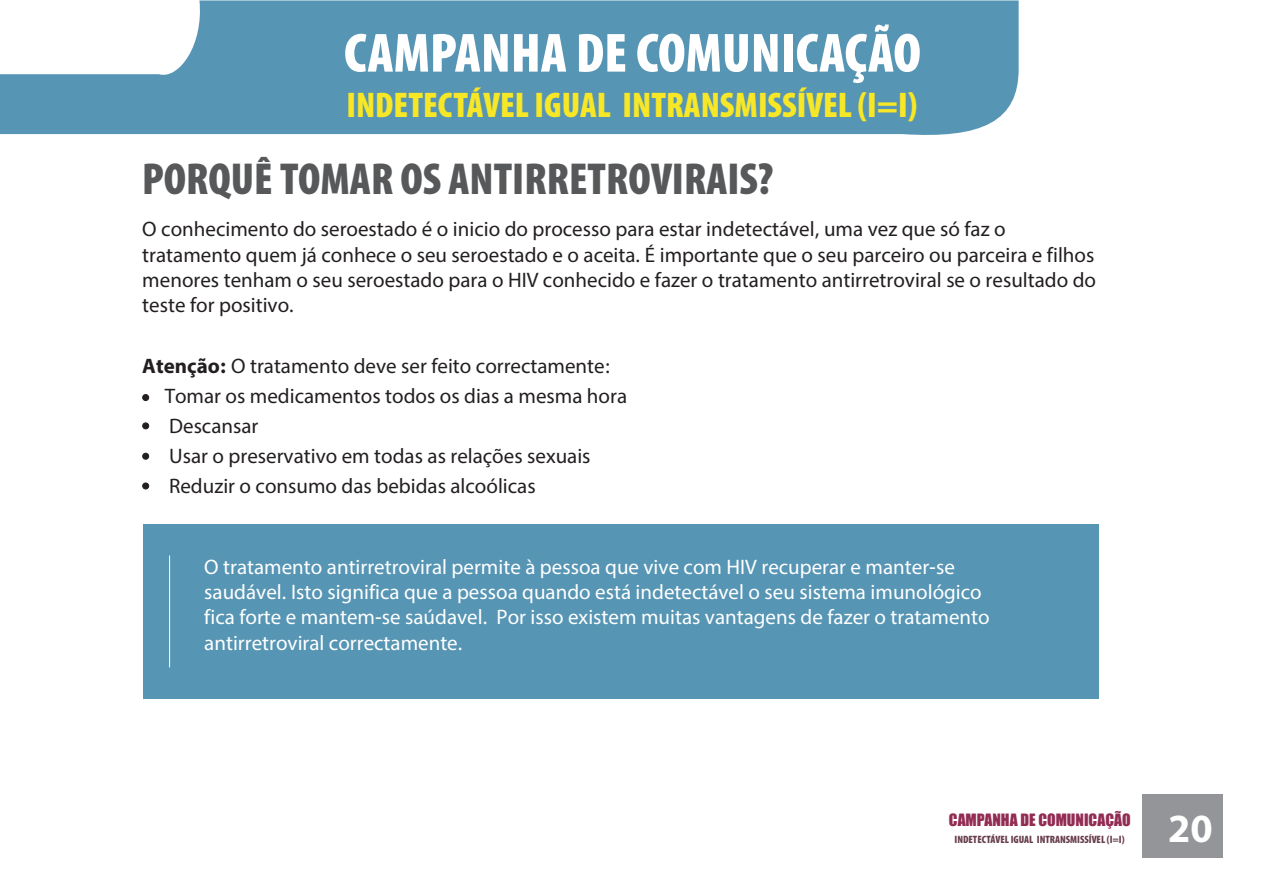
<style>
.page{position:relative;width:1263px;height:893px;background:#fff}
.page>*{position:absolute;margin:0;border:0;box-sizing:border-box;transform-origin:0 0}
.t1{font:700 55.65px "Myriad Pro";color:#fff}
.t2{font:700 45px "Myriad Pro";color:#57585a}
.t3{font:700 40.2px "Myriad Pro";color:#fff}
.t4{font:700 35.85px "Myriad Pro";color:#f7e726}
.t5{font:21px/29.8px "Myriad Hebrew";color:#231f20}
.t6{font:21px/25.3px "Myriad Hebrew";color:#fff}
.t7{font:15.75px "Impact";color:#922c52}
.t8{font:700 10.65px "Myriad Pro";color:#673d4b}
.s1{font-weight:700}
</style>
<div class="page">
<div style="left:143px;top:524px;width:956px;height:174px;background:#5695b4"></div>
<svg style="left:0;top:0;width:1019px;height:135px;background:#6aa1bd"></svg>
<div style="left:1142px;top:794px;width:81px;height:64px;background:#939598"></div>
<svg style="left:143px;top:395px;width:6px;height:6px"></svg>
<div style="left:142px;top:394px;width:7px;height:7px;border:1px solid #231f20;border-radius:50%"></div>
<svg style="left:143px;top:423px;width:6px;height:6px"></svg>
<div style="left:142px;top:422px;width:7px;height:7px;border:1px solid #231f20;border-radius:50%"></div>
<svg style="left:143px;top:453px;width:6px;height:6px"></svg>
<div style="left:142px;top:453px;width:7px;height:7px;border:1px solid #231f20;border-radius:50%"></div>
<svg style="left:143px;top:483px;width:6px;height:6px"></svg>
<div style="left:142px;top:483px;width:7px;height:6px;border:1px solid #231f20;border-radius:50%"></div>
<hr style="left:169px;top:555px;width:1px;height:112px;background:#fff">
<h1 class="t1" style="left:344px;top:24px;width:578px">CAMPANHA DE COMUNICAÇÃO</h1>
<h3 class="t4" style="left:346px;top:87px;width:572px">INDETECTÁVEL IGUAL INTRANSMISSÍVEL (I=I)</h3>
<h2 class="t2" style="left:142px;top:156px;width:633px">PORQUÊ TOMAR OS ANTIRRETROVIRAIS?</h2>
<p class="t5" style="left:142px;top:217px;width:955px;line-height:25.3px">O conhecimento do seroestado é o inicio do processo para estar indetectável, uma vez que só faz o tratamento quem já conhece o seu seroestado e o aceita. É importante que o seu parceiro ou parceira e filhos menores tenham o seu seroestado para o HIV conhecido e fazer o tratamento antirretroviral se o resultado do teste for positivo.</p>
<p class="t5" style="left:165px;top:352px;width:464px;text-indent:-22px"><span class="s1">Atenção:</span> O tratamento deve ser feito correctamente:<br>Tomar os medicamentos todos os dias a mesma hora Descansar<br>Usar o preservativo em todas as relações sexuais Reduzir o consumo das bebidas alcoólicas</p>
<p class="t6" style="left:204px;top:554px;width:787px">O tratamento antirretroviral permite à pessoa que vive com HIV recuperar e manter-se saudável. Isto significa que a pessoa quando está indetectável o seu sistema imunológico fica forte e mantem-se saúdavel. Por isso existem muitas vantagens de fazer o tratamento antirretroviral correctamente.</p>
<p class="t7" style="left:949px;top:811px;width:183px">CAMPANHA DE COMUNICAÇÃO</p>
<p class="t8" style="left:954px;top:833px;width:172px">INDETECTÁVEL IGUAL INTRANSMISSÍVEL (I=I)</p>
<h3 class="t3" style="left:1168px;top:813px;width:46px">20</h3>
<h3 class="t3" style="left:1168px;top:813px;width:46px">12</h3>
</div>
